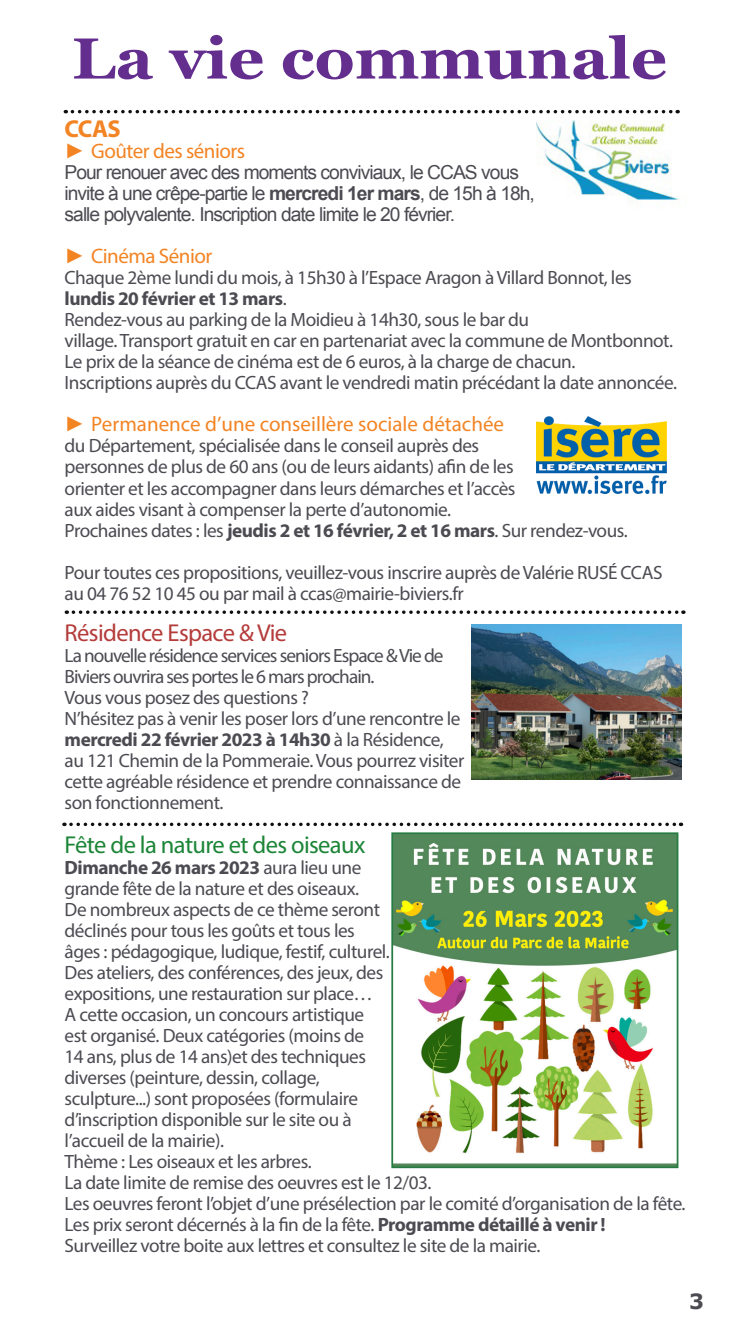
<style>
.page{position:relative;width:745px;height:1340px;background:#fff}
.page>*{position:absolute;margin:0;border:0;box-sizing:border-box;transform-origin:0 0}
.t1{font:700 57.75px "Georgia";color:#642e8e;scale:1.1 1}
.t2{font:24.5px "Myriad Pro";letter-spacing:-.025em;color:#1c8537}
.t3{font:24.5px "Myriad Pro";letter-spacing:-.025em;color:#b43c3b}
.t4{font:700 24.5px "Myriad Pro";color:#f38424}
.t5{font:21px "Myriad Pro";color:#f38424}
.t6{font:21px "Myriad Pro";letter-spacing:-.025em;color:#f38424}
.t7{font:700 21px "Verdana";color:#4c4b52}
.t8{font:19.25px/21px "Myriad Pro";letter-spacing:-.025em;color:#4c4b52}
.t9{font:19.25px/21px "Arial";letter-spacing:-.05em;color:#4c4b52}
.t10{font:19.25px/21px "Myriad Pro";letter-spacing:-.05em;color:#4c4b52}
.s1{font-family:"Arial"}
.s2{font-weight:700}
</style>
<div class="page">
<svg style="left:72px;top:110px;width:605px;height:3px"></svg>
<img style="left:536px;top:120px;width:143px;height:83px">
<svg style="left:73px;top:610px;width:610px;height:4px"></svg>
<img style="left:536px;top:417px;width:130px;height:76px">
<svg style="left:71px;top:822px;width:610px;height:4px"></svg>
<img style="left:394px;top:835px;width:281px;height:330px">
<div style="left:391px;top:832px;width:287px;height:336px;border:2px solid #287c43"></div>
<img style="left:471px;top:625px;width:210px;height:154px">
<p class="t1" style="left:72px;top:15px;width:542px">La vie communale</p>
<p class="t4" style="left:64px;top:113px;width:58px">CCAS</p>
<p class="t6" style="left:64px;top:138px;width:182px"><span class="s1">►</span> Goûter des séniors</p>
<p class="t9" style="left:64px;top:162px;width:471px">Pour renouer avec des moments conviviaux, le CCAS vous invite à une crêpe-partie le <span class="s2">mercredi 1er mars</span>, de 15h à 18h, salle polyvalente. Inscription date limite le 20 février.</p>
<p class="t6" style="left:64px;top:243px;width:149px"><span class="s1">►</span> Cinéma Sénior</p>
<p class="t8" style="left:64px;top:267px;width:568px">Chaque 2ème lundi du mois, à 15h30 à l’Espace Aragon à Villard Bonnot, les <span class="s2">lundis 20 février et 13 mars</span>.</p>
<p class="t8" style="left:64px;top:309px;width:466px">Rendez-vous au parking de la Moidieu à 14h30, sous le bar du</p>
<p class="t8" style="left:64px;top:330px;width:609px">village. Transport gratuit en car en partenariat avec la commune de Montbonnot.</p>
<p class="t8" style="left:64px;top:351px;width:512px">Le prix de la séance de cinéma est de 6 euros, à la charge de chacun.</p>
<p class="t8" style="left:64px;top:372px;width:613px">Inscriptions auprès du CCAS avant le vendredi matin précédant la date annoncée.</p>
<p class="t5" style="left:64px;top:411px;width:441px"><span class="s1">►</span> Permanence d’une conseillère sociale détachée</p>
<p class="t8" style="left:64px;top:435px;width:452px">du Département, spécialisée dans le conseil auprès des personnes de plus de 60 ans (ou de leurs aidants) afin de les orienter et les accompagner dans leurs démarches et l’accès aux aides visant à compenser la perte d’autonomie.</p>
<p class="t8" style="left:64px;top:519px;width:564px">Prochaines dates : les <span class="s2">jeudis 2 et 16 février, 2 et 16 mars</span>. Sur rendez-vous.</p>
<p class="t8" style="left:64px;top:561px;width:599px">Pour toutes ces propositions, veuillez-vous inscrire auprès de Valérie RUSÉ CCAS au 04 76 52 10 45 ou par mail à ccas@mairie-biviers.fr</p>
<p class="t3" style="left:64px;top:617px;width:224px">Résidence Espace &amp; Vie</p>
<p class="t10" style="left:64px;top:644px;width:380px">La nouvelle résidence services seniors Espace &amp; Vie de<br>Biviers ouvrira ses portes le 6 mars prochain.</p>
<p class="t8" style="left:64px;top:686px;width:246px">Vous vous posez des questions ?</p>
<p class="t8" style="left:64px;top:707px;width:401px">N’hésitez pas à venir les poser lors d’une rencontre le <span class="s2">mercredi 22 février 2023 à 14h30</span> à la Résidence, au 121 Chemin de la Pommeraie. Vous pourrez visiter cette agréable résidence et prendre connaissance de son fonctionnement.</p>
<p class="t2" style="left:64px;top:830px;width:302px">Fête de la nature et des oiseaux</p>
<p class="t8" style="left:64px;top:857px;width:298px"><span class="s2">Dimanche 26 mars 2023</span> aura lieu une grande fête de la nature et des oiseaux.</p>
<p class="t8" style="left:64px;top:899px;width:326px">De nombreux aspects de ce thème seront déclinés pour tous les goûts et tous les âges : pédagogique, ludique, festif, culturel.<br>Des ateliers, des conférences, des jeux, des expositions, une restauration sur place…</p>
<p class="t8" style="left:64px;top:1004px;width:303px">A cette occasion, un concours artistique est organisé. Deux catégories (moins de 14 ans, plus de 14 ans)et des techniques diverses (peinture, dessin, collage, sculpture...) sont proposées (formulaire d’inscription disponible sur le site ou à l’accueil de la mairie).</p>
<p class="t8" style="left:64px;top:1151px;width:248px">Thème : Les oiseaux et les arbres.</p>
<p class="t8" style="left:64px;top:1172px;width:368px">La date limite de remise des oeuvres est le 12/03.</p>
<p class="t8" style="left:64px;top:1193px;width:622px">Les oeuvres feront l’objet d’une présélection par le comité d’organisation de la fête.<br>Les prix seront décernés à la fin de la fête. <span class="s2">Programme détaillé à venir !</span></p>
<p class="t8" style="left:64px;top:1235px;width:477px">Surveillez votre boite aux lettres et consultez le site de la mairie.</p>
<p class="t7" style="left:688px;top:1287px;width:16px">3</p>
</div>
